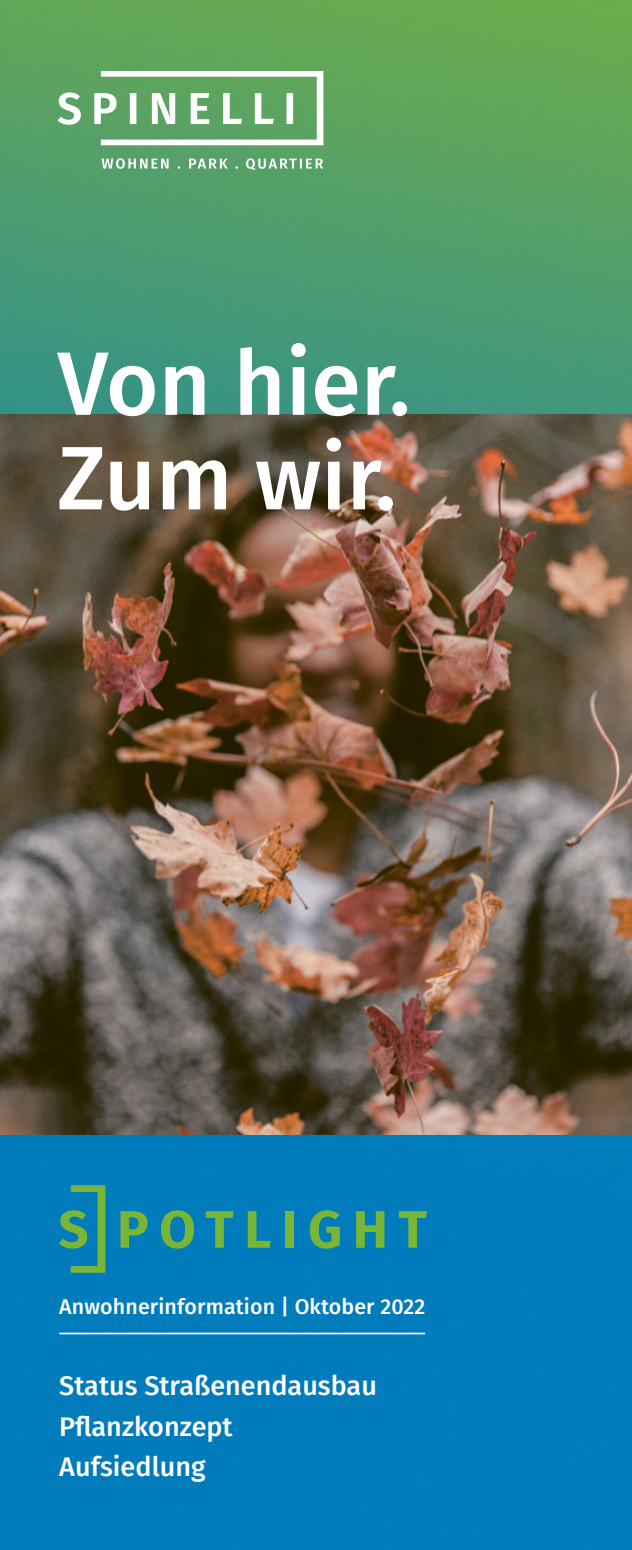
<style>
.page{position:relative;width:632px;height:1550px;background:#fff}
.page>*{position:absolute;margin:0;border:0;box-sizing:border-box;transform-origin:0 0}
.Von_hier{font:500 90px/94.5px "Fira Sans";color:#fff}
.t1{font:500 27px "Fira Sans";color:#fff}
.t2{font:500 21.38px "Fira Sans";letter-spacing:.005em;color:#fff}
</style>
<div class="page">
<img style="left:0;top:0;width:631px;height:1550px">
<svg style="left:57px;top:71px;width:266px;height:99px"></svg>
<svg style="left:120px;top:1211px;width:27px;height:37px"></svg>
<svg style="left:161px;top:1210px;width:33px;height:39px"></svg>
<svg style="left:206px;top:1211px;width:28px;height:37px"></svg>
<svg style="left:248px;top:1211px;width:22px;height:37px"></svg>
<div style="left:285px;top:1211px;width:9px;height:37px;background:#79b638"></div>
<svg style="left:310px;top:1210px;width:29px;height:39px"></svg>
<svg style="left:356px;top:1211px;width:28px;height:37px"></svg>
<svg style="left:399px;top:1211px;width:27px;height:37px"></svg>
<svg style="left:59px;top:1185px;width:46px;height:88px;background:#2f9287"></svg>
<hr style="left:59px;top:1333px;width:366px;height:1px;background:#fff">
<img style="left:0;top:415px;width:631px;height:719px">
<h1 class="Von_hier" style="left:57px;top:332px;width:354px">Von hier.<br>Zum wir.</h1>
<p class="t2" style="left:59px;top:1289px;width:367px">Anwohnerinformation | Oktober 2022</p>
<p class="t1" style="left:59px;top:1364px;width:319px">Status Straßenendausbau</p>
<p class="t1" style="left:59px;top:1404px;width:175px">Pflanzkonzept</p>
<p class="t1" style="left:59px;top:1445px;width:148px">Aufsiedlung</p>
</div>
